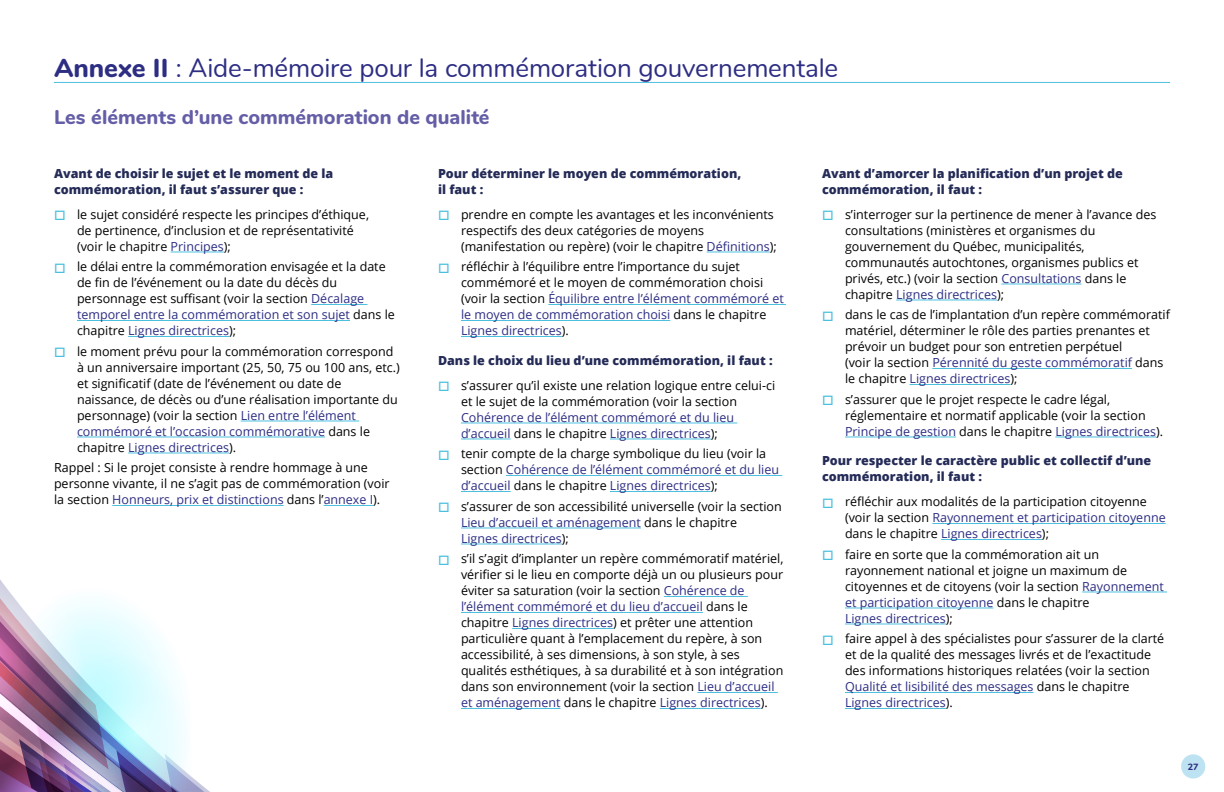
<style>
.page{position:relative;width:1224px;height:792px;background:#fff}
.page>*{position:absolute;margin:0;border:0;box-sizing:border-box;transform-origin:0 0}
.t1{font:26px "Nunito";letter-spacing:-.005em;color:#2d2e83}
.t2{font:800 20px "Nunito";color:#645ea6}
.t3{font:12.5px/16px "Open Sans";color:#000}
.t4{font:800 12.5px/16px "Open Sans";color:#242b57}
.t5{font:800 9px "Nunito";color:#2d2e83}
.s1{font-weight:800}
.s2{color:#2d2e83}
</style>
<div class="page">
<div style="left:1181px;top:754px;width:24px;height:25px;background:#bde3f2;border-radius:50%"></div>
<hr style="left:54px;top:82px;width:1116px;height:1px;background:#4cc0df">
<hr style="left:171px;top:252px;width:53px;height:1px;background:#4cc0df">
<hr style="left:311px;top:304px;width:56px;height:1px;background:#4cc0df">
<hr style="left:77px;top:320px;width:273px;height:1px;background:#4cc0df">
<hr style="left:128px;top:336px;width:101px;height:1px;background:#4cc0df">
<hr style="left:241px;top:421px;width:118px;height:1px;background:#4cc0df">
<hr style="left:77px;top:437px;width:248px;height:1px;background:#4cc0df">
<hr style="left:707px;top:252px;width:63px;height:1px;background:#4cc0df">
<hr style="left:548px;top:304px;width:238px;height:1px;background:#4cc0df">
<hr style="left:461px;top:320px;width:209px;height:1px;background:#4cc0df">
<hr style="left:461px;top:336px;width:101px;height:1px;background:#4cc0df">
<hr style="left:461px;top:423px;width:276px;height:1px;background:#4cc0df">
<hr style="left:461px;top:439px;width:50px;height:1px;background:#4cc0df">
<hr style="left:610px;top:439px;width:101px;height:1px;background:#4cc0df">
<hr style="left:506px;top:475px;width:276px;height:1px;background:#4cc0df">
<hr style="left:461px;top:491px;width:50px;height:1px;background:#4cc0df">
<hr style="left:610px;top:491px;width:101px;height:1px;background:#4cc0df">
<hr style="left:461px;top:528px;width:180px;height:1px;background:#4cc0df">
<hr style="left:461px;top:544px;width:101px;height:1px;background:#4cc0df">
<hr style="left:664px;top:596px;width:84px;height:1px;background:#4cc0df">
<hr style="left:461px;top:612px;width:242px;height:1px;background:#4cc0df">
<hr style="left:512px;top:628px;width:101px;height:1px;background:#4cc0df">
<hr style="left:697px;top:692px;width:81px;height:1px;background:#4cc0df">
<hr style="left:461px;top:708px;width:99px;height:1px;background:#4cc0df">
<hr style="left:660px;top:708px;width:101px;height:1px;background:#4cc0df">
<hr style="left:1001px;top:284px;width:81px;height:1px;background:#4cc0df">
<hr style="left:896px;top:300px;width:101px;height:1px;background:#4cc0df">
<hr style="left:932px;top:368px;width:200px;height:1px;background:#4cc0df">
<hr style="left:910px;top:384px;width:100px;height:1px;background:#4cc0df">
<hr style="left:845px;top:437px;width:111px;height:1px;background:#4cc0df">
<hr style="left:1055px;top:437px;width:101px;height:1px;background:#4cc0df">
<hr style="left:932px;top:523px;width:234px;height:1px;background:#4cc0df">
<hr style="left:941px;top:539px;width:101px;height:1px;background:#4cc0df">
<hr style="left:1082px;top:592px;width:85px;height:1px;background:#4cc0df">
<hr style="left:845px;top:608px;width:148px;height:1px;background:#4cc0df">
<hr style="left:845px;top:624px;width:101px;height:1px;background:#4cc0df">
<hr style="left:845px;top:692px;width:189px;height:1px;background:#4cc0df">
<hr style="left:845px;top:708px;width:101px;height:1px;background:#4cc0df">
<svg style="left:0;top:452px;width:374px;height:340px"></svg>
<h2 class="t1" style="left:54px;top:49px;width:786px"><span class="s1">Annexe II</span> : Aide-mémoire pour la commémoration gouvernementale</h2>
<h3 class="t2" style="left:54px;top:102px;width:437px">Les éléments d’une commémoration de qualité</h3>
<p class="t4" style="left:54px;top:165px;width:281px">Avant de choisir le sujet et le moment de la commémoration, il faut s’assurer que :</p>
<p class="t3" style="left:77px;top:206px;width:294px">le sujet considéré respecte les principes d’éthique, de pertinence, d’inclusion et de représentativité (voir le chapitre <span class="s2">Principes</span>);</p>
<p class="t3" style="left:77px;top:259px;width:319px">le délai entre la commémoration envisagée et la date de fin de l’événement ou la date du décès du personnage est suffisant (voir la section <span class="s2">Décalage temporel entre la commémoration et son sujet</span> dans le chapitre <span class="s2">Lignes directrices</span>);</p>
<p class="t3" style="left:77px;top:343px;width:324px">le moment prévu pour la commémoration correspond à un anniversaire important (25, 50, 75 ou 100 ans, etc.) et significatif (date de l’événement ou date de naissance, de décès ou d’une réalisation importante du personnage) (voir la section <span class="s2">Lien entre l’élément commémoré et l’occasion commémorative</span> dans le chapitre <span class="s2">Lignes directrices</span>).</p>
<p class="t3" style="left:54px;top:460px;width:337px">Rappel : Si le projet consiste à rendre hommage à une personne vivante, il ne s’agit pas de commémoration (voir la section <span class="s2">Honneurs, prix et distinctions</span> dans l’<span class="s2">annexe I</span>).</p>
<p class="t4" style="left:438px;top:165px;width:305px">Pour déterminer le moyen de commémoration, il faut :</p>
<p class="t3" style="left:461px;top:206px;width:317px">prendre en compte les avantages et les inconvénients respectifs des deux catégories de moyens (manifestation ou repère) (voir le chapitre <span class="s2">Définitions</span>);</p>
<p class="t3" style="left:461px;top:259px;width:324px">réfléchir à l’équilibre entre l’importance du sujet commémoré et le moyen de commémoration choisi (voir la section <span class="s2">Équilibre entre l’élément commémoré et le moyen de commémoration choisi</span> dans le chapitre <span class="s2">Lignes directrices</span>).</p>
<p class="t4" style="left:438px;top:352px;width:336px">Dans le choix du lieu d’une commémoration, il faut :</p>
<p class="t3" style="left:461px;top:377px;width:316px">s’assurer qu’il existe une relation logique entre celui-ci et le sujet de la commémoration (voir la section <span class="s2">Cohérence de l’élément commémoré et du lieu d’accueil</span> dans le chapitre <span class="s2">Lignes directrices</span>);</p>
<p class="t3" style="left:461px;top:446px;width:320px">tenir compte de la charge symbolique du lieu (voir la section <span class="s2">Cohérence de l’élément commémoré et du lieu d’accueil</span> dans le chapitre <span class="s2">Lignes directrices</span>);</p>
<p class="t3" style="left:461px;top:498px;width:322px">s’assurer de son accessibilité universelle (voir la section<br><span class="s2">Lieu d’accueil et aménagement</span> dans le chapitre<br><span class="s2">Lignes directrices</span>);</p>
<p class="t3" style="left:461px;top:551px;width:324px">s’il s’agit d’implanter un repère commémoratif matériel, vérifier si le lieu en comporte déjà un ou plusieurs pour éviter sa saturation (voir la section <span class="s2">Cohérence de l’élément commémoré et du lieu d’accueil</span> dans le chapitre <span class="s2">Lignes directrices</span>) et prêter une attention particulière quant à l’emplacement du repère, à son accessibilité, à ses dimensions, à son style, à ses qualités esthétiques, à sa durabilité et à son intégration dans son environnement (voir la section <span class="s2">Lieu d’accueil et aménagement</span> dans le chapitre <span class="s2">Lignes directrices</span>).</p>
<p class="t4" style="left:822px;top:165px;width:302px">Avant d’amorcer la planification d’un projet de commémoration, il faut :</p>
<p class="t3" style="left:845px;top:206px;width:313px">s’interroger sur la pertinence de mener à l’avance des consultations (ministères et organismes du gouvernement du Québec, municipalités, communautés autochtones, organismes publics et privés, etc.) (voir la section <span class="s2">Consultations</span> dans le chapitre <span class="s2">Lignes directrices</span>);</p>
<p class="t3" style="left:845px;top:307px;width:326px">dans le cas de l’implantation d’un repère commémoratif matériel, déterminer le rôle des parties prenantes et prévoir un budget pour son entretien perpétuel<br>(voir la section <span class="s2">Pérennité du geste commémoratif</span> dans le chapitre <span class="s2">Lignes directrices</span>);</p>
<p class="t3" style="left:845px;top:391px;width:320px">s’assurer que le projet respecte le cadre légal, réglementaire et normatif applicable (voir la section<br><span class="s2">Principe de gestion</span> dans le chapitre <span class="s2">Lignes directrices</span>).</p>
<p class="t4" style="left:822px;top:452px;width:331px">Pour respecter le caractère public et collectif d’une commémoration, il faut :</p>
<p class="t3" style="left:845px;top:494px;width:322px">réfléchir aux modalités de la participation citoyenne (voir la section <span class="s2">Rayonnement et participation citoyenne </span>dans le chapitre <span class="s2">Lignes directrices</span>);</p>
<p class="t3" style="left:845px;top:546px;width:320px">faire en sorte que la commémoration ait un rayonnement national et joigne un maximum de citoyennes et de citoyens (voir la section <span class="s2">Rayonnement et participation citoyenne</span> dans le chapitre<br><span class="s2">Lignes directrices</span>);</p>
<p class="t3" style="left:845px;top:631px;width:321px">faire appel à des spécialistes pour s’assurer de la clarté et de la qualité des messages livrés et de l’exactitude des informations historiques relatées (voir la section <span class="s2">Qualité et lisibilité des messages</span> dans le chapitre <span class="s2">Lignes directrices</span>).</p>
<p class="t5" style="left:1188px;top:761px;width:12px">27</p>
</div>
